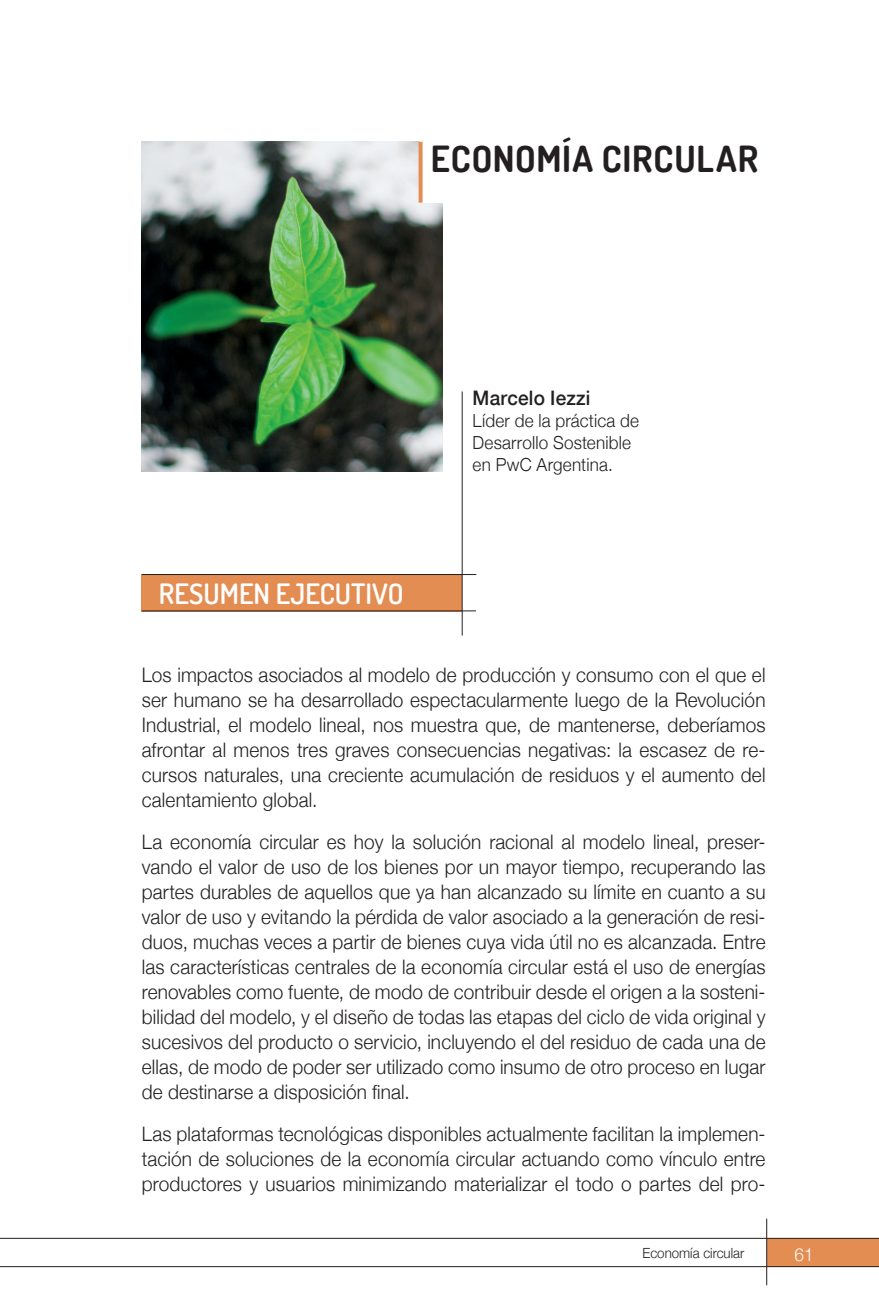
<style>
.page{position:relative;width:879px;height:1304px;background:#fff}
.page>*{position:absolute;margin:0;border:0;box-sizing:border-box;transform-origin:0 0}
.t1{font:700 36px "Dosis";letter-spacing:.025em;color:#231f20}
.t2{font:600 28px "Dosis";color:#fff}
.t3{font:300 20px/25px "Helvetica Neue";letter-spacing:.01em;color:#231f20;text-align:justify;scale:.95 1}
.t4{font:500 20px "Helvetica Neue";letter-spacing:.01em;color:#231f20;scale:.95 1}
.t5{font:300 18px/22px "Helvetica Neue";letter-spacing:.01em;color:#231f20;scale:.95 1}
.t6{font:300 18px "Helvetica Neue";color:#fff;scale:.95 1}
.t7{font:300 14px "Helvetica Neue";color:#231f20;scale:.95 1}
</style>
<div class="page">
<div style="left:767px;top:1238px;width:112px;height:29px;background:#e38d53"></div>
<hr style="left:766px;top:1219px;width:1px;height:66px;background:#231f20">
<hr style="left:0;top:1266px;width:879px;height:1px;background:#231f20">
<hr style="left:0;top:1238px;width:879px;height:1px;background:#231f20">
<div style="left:142px;top:574px;width:320px;height:37px;background:#e38d53"></div>
<hr style="left:142px;top:610px;width:334px;height:1px;background:#231f20">
<hr style="left:142px;top:574px;width:334px;height:1px;background:#231f20">
<hr style="left:462px;top:391px;width:1px;height:245px;background:#231f20">
<img style="left:142px;top:142px;width:300px;height:329px">
<div style="left:420px;top:135px;width:377px;height:68px;background:#fff"></div>
<svg style="left:418px;top:142px;width:4px;height:61px"></svg>
<h1 class="t1" style="left:431px;top:135px;width:329px">ECONOMÍA CIRCULAR</h1>
<h2 class="t2" style="left:159px;top:576px;width:246px">RESUMEN EJECUTIVO</h2>
<p class="t4" style="left:472px;top:386px;width:125px">Marcelo Iezzi</p>
<p class="t5" style="left:472px;top:409px;width:177px">Líder de la práctica de<br>Desarrollo Sostenible en PwC Argentina.</p>
<p class="t3" style="left:142px;top:662px;width:658px">Los impactos asociados al modelo de producción y consumo con el que el ser humano se ha desarrollado espectacularmente luego de la Revolución Industrial, el modelo lineal, nos muestra que, de mantenerse, deberíamos afrontar al menos tres graves consecuencias negativas: la escasez de re&shy;cursos naturales, una creciente acumulación de residuos y el aumento del calentamiento global.</p>
<p class="t3" style="left:142px;top:829px;width:658px">La economía circular es hoy la solución racional al modelo lineal, preser&shy;vando el valor de uso de los bienes por un mayor tiempo, recuperando las partes durables de aquellos que ya han alcanzado su límite en cuanto a su valor de uso y evitando la pérdida de valor asociado a la generación de resi&shy;duos, muchas veces a partir de bienes cuya vida útil no es alcanzada. Entre las características centrales de la economía circular está el uso de energías renovables como fuente, de modo de contribuir desde el origen a la sosteni&shy;bilidad del modelo, y el diseño de todas las etapas del ciclo de vida original y sucesivos del producto o servicio, incluyendo el del residuo de cada una de ellas, de modo de poder ser utilizado como insumo de otro proceso en lugar de destinarse a disposición final.</p>
<p class="t3" style="left:142px;top:1121px;width:658px">Las plataformas tecnológicas disponibles actualmente facilitan la implemen&shy;tación de soluciones de la economía circular actuando como vínculo entre productores y usuarios minimizando materializar el todo o partes del pro-</p>
<p class="t7" style="left:642px;top:1244px;width:109px">Economía circular</p>
<p class="t6" style="left:794px;top:1243px;width:22px">61</p>
</div>
